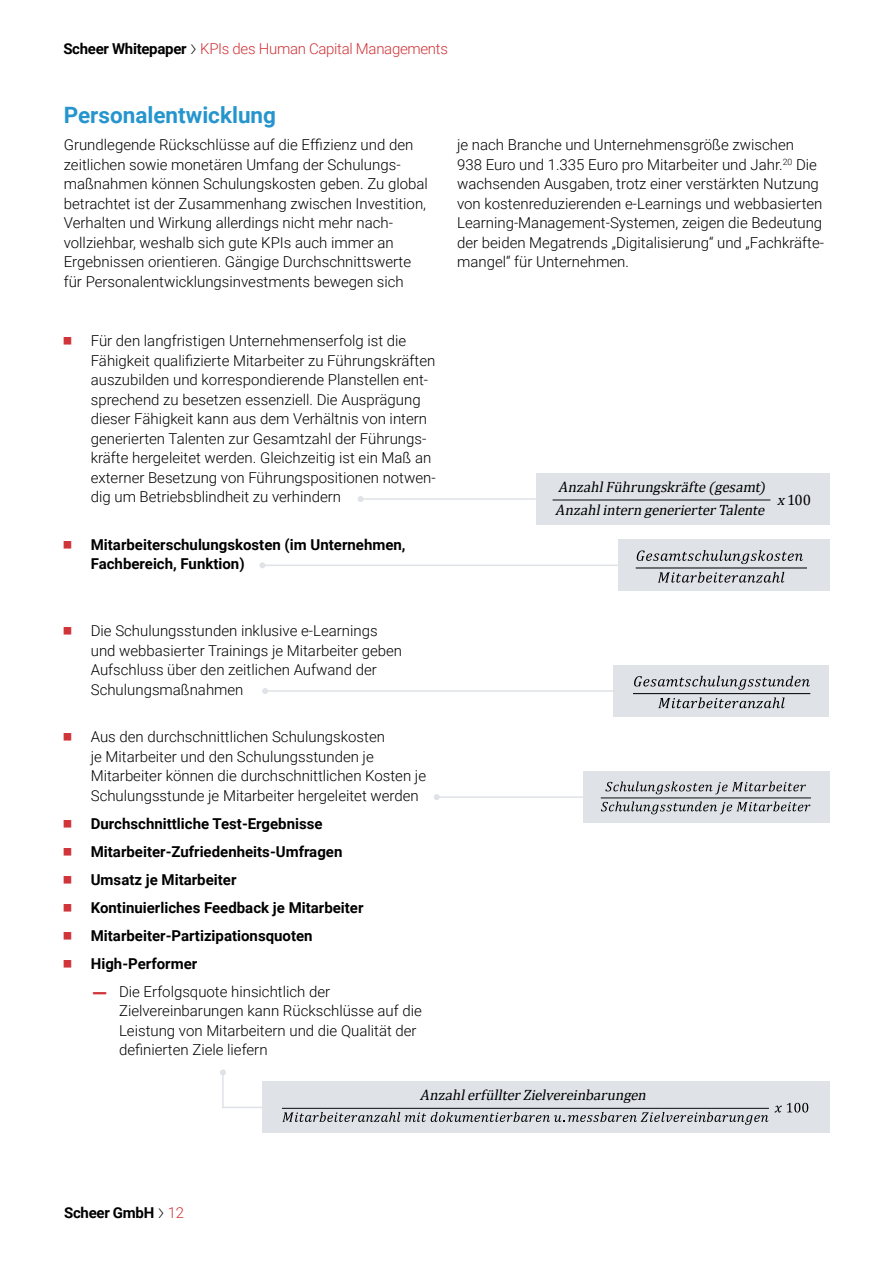
<style>
.page{position:relative;width:893px;height:1263px;background:#fff}
.page>*{position:absolute;margin:0;border:0;box-sizing:border-box;transform-origin:0 0}
.t1{font:700 22.5px "Roboto";color:#2695cd}
.t2{font:300 15px/19.5px "Roboto";color:#000}
.t3{font:700 15px/28px "Roboto";color:#000}
.t4{font:italic 15px "Cambria Math";color:#000}
.t5{font:300 15px "Roboto";letter-spacing:-.02em;color:#d03439}
.t6{font:700 15px "Roboto";letter-spacing:-.02em;color:#000}
.t7{font:15px "Cambria Math";color:#000}
.s1{font-weight:700;color:#000}
.s2{font-weight:100;font-size:25.5px;color:#000}
.s3{font-style:italic}
.s4{font-weight:700;font-size:19.5px;color:#d03439}
.s5{font-weight:100;font-size:25.5px}
.s6{font-weight:300;color:#d03439}
</style>
<div class="page">
<div style="left:583px;top:771px;width:246px;height:52px;background:#dfe2e7"></div>
<div style="left:536px;top:473px;width:293px;height:52px;background:#dfe2e7"></div>
<div style="left:618px;top:539px;width:211px;height:52px;background:#dfe2e7"></div>
<div style="left:614px;top:665px;width:215px;height:52px;background:#dfe2e7"></div>
<div style="left:262px;top:1081px;width:567px;height:52px;background:#dfe2e7"></div>
<hr style="left:437px;top:796px;width:146px;height:2px;background:#dfe2e7">
<svg style="left:434px;top:794px;width:6px;height:6px"></svg>
<hr style="left:361px;top:498px;width:175px;height:2px;background:#dfe2e7">
<svg style="left:358px;top:496px;width:5px;height:6px"></svg>
<hr style="left:262px;top:565px;width:356px;height:1px;background:#dfe2e7">
<svg style="left:259px;top:562px;width:6px;height:6px"></svg>
<hr style="left:265px;top:690px;width:349px;height:2px;background:#dfe2e7">
<svg style="left:262px;top:688px;width:6px;height:6px"></svg>
<hr style="left:222px;top:1072px;width:2px;height:36px;background:#dfe2e7">
<svg style="left:220px;top:1069px;width:6px;height:6px"></svg>
<svg style="left:553px;top:499px;width:217px;height:1px"></svg>
<svg style="left:636px;top:550px;width:171px;height:33px"></svg>
<svg style="left:633px;top:676px;width:177px;height:32px"></svg>
<svg style="left:601px;top:781px;width:210px;height:33px"></svg>
<svg style="left:282px;top:1107px;width:487px;height:18px"></svg>
<svg style="left:775px;top:1103px;width:33px;height:9px"></svg>
<hr style="left:222px;top:1107px;width:40px;height:1px;background:#dfe2e7">
<p class="t5" style="left:63px;top:38px;width:386px"><span class="s1">Scheer Whitepaper</span> <span class="s2">›</span> KPIs des Human Capital Managements</p>
<h1 class="t1" style="left:64px;top:99px;width:214px">Personalentwicklung</h1>
<p class="t2" style="left:64px;top:135px;width:366px">Grundlegende Rückschlüsse auf die Effizienz und den zeitlichen sowie monetären Umfang der Schulungs&shy;maßnahmen können Schulungskosten geben. Zu global betrachtet ist der Zusammenhang zwischen Investition, Verhalten und Wirkung allerdings nicht mehr nach&shy;vollziehbar, weshalb sich gute KPIs auch immer an Ergebnissen orientieren. Gängige Durchschnittswerte für Personalentwicklungsinvestments bewegen sich</p>
<p class="t2" style="left:457px;top:135px;width:368px">je nach Branche und Unternehmensgröße zwischen<br>938 Euro und 1.335 Euro pro Mitarbeiter und Jahr.<sup>20</sup> Die wachsenden Ausgaben, trotz einer verstärkten Nutzung von kostenreduzierenden e-Learnings und webbasierten Learning-Management-Systemen, zeigen die Bedeutung der beiden Megatrends „Digitalisierung“ und „Fachkräfte&shy;mangel“ für Unternehmen.</p>
<p class="t2" style="left:91px;top:331px;width:346px">Für den langfristigen Unternehmenserfolg ist die Fähigkeit qualifizierte Mitarbeiter zu Führungskräften auszubilden und korrespondierende Planstellen ent&shy;sprechend zu besetzen essenziell. Die Ausprägung dieser Fähigkeit kann aus dem Verhältnis von intern generierten Talenten zur Gesamtzahl der Führungs&shy;kräfte hergeleitet werden. Gleichzeitig ist ein Maß an externer Besetzung von Führungspositionen notwen&shy;dig um Betriebsblindheit zu verhindern</p>
<p class="t3" style="left:91px;top:534px;width:316px;line-height:19.5px">Mitarbeiterschulungskosten (im Unternehmen,<br>Fachbereich, Funktion)</p>
<p class="t4" style="left:558px;top:478px;width:223px">AnzahlFührungskräfte(gesamt)</p>
<p class="t4" style="left:555px;top:501px;width:226px">AnzahlinterngenerierterTalente</p>
<p class="t7" style="left:777px;top:491px;width:35px"><span class="s3">x</span>100</p>
<p class="t2" style="left:91px;top:621px;width:313px">Die Schulungsstunden inklusive e-Learnings und webbasierter Trainings je Mitarbeiter geben Aufschluss über den zeitlichen Aufwand der Schulungsmaßnahmen</p>
<p class="t2" style="left:91px;top:727px;width:337px">Aus den durchschnittlichen Schulungskosten<br>je Mitarbeiter und den Schulungsstunden je Mitarbeiter können die durchschnittlichen Kosten je Schulungsstunde je Mitarbeiter hergeleitet werden</p>
<p class="t3" style="left:91px;top:809px;width:274px">Durchschnittliche Test-Ergebnisse Mitarbeiter-Zufriedenheits-Umfragen Umsatz je Mitarbeiter<br>Kontinuierliches Feedback je Mitarbeiter Mitarbeiter-Partizipationsquoten High-Performer</p>
<p class="t2" style="left:119px;top:981px;width:304px;text-indent:-27px"><span class="s4">—</span> Die Erfolgsquote hinsichtlich der Zielvereinbarungen kann Rückschlüsse auf die Leistung von Mitarbeitern und die Qualität der definierten Ziele liefern</p>
<p class="t4" style="left:420px;top:1086px;width:242px">AnzahlerfüllterZielvereinbarungen</p>
<p class="t6" style="left:64px;top:1202px;width:122px">Scheer GmbH <span class="s5">›</span> <span class="s6">12</span></p>
</div>
